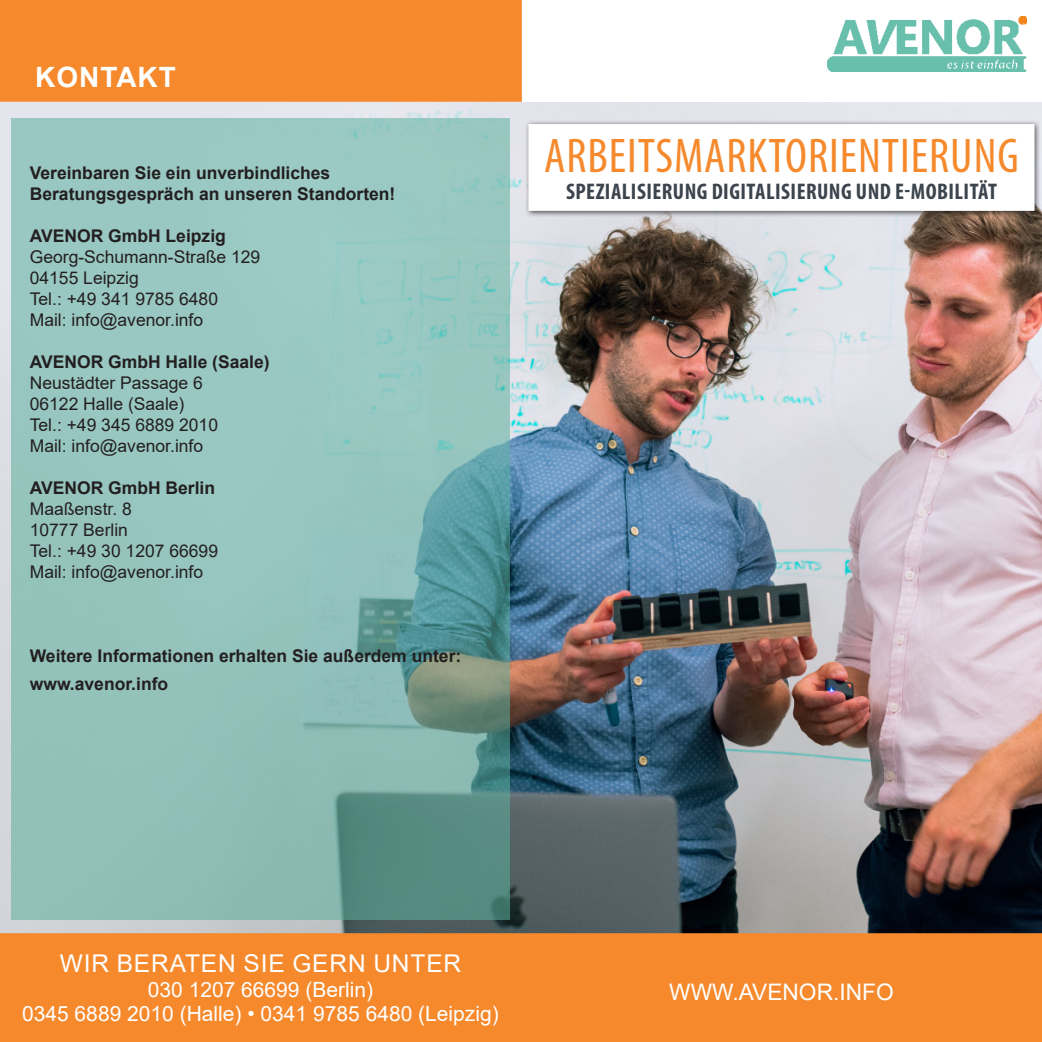
<style>
.page{position:relative;width:1042px;height:1042px;background:#fff}
.page>*{position:absolute;margin:0;border:0;box-sizing:border-box;transform-origin:0 0}
.t1{font:condensed 49px "Myriad Pro";letter-spacing:.02em;color:#f5892c}
.t2{font:700 28px "Arial";letter-spacing:.035em;color:#fff}
.t3{font:24.5px "Arial";letter-spacing:.035em;color:#fff}
.t4{font:700 condensed 22.75px "Myriad Pro";letter-spacing:.02em;color:#3c444d}
.t5{font:22.75px "Arial";color:#fff}
.t6{font:21px "Arial";color:#fff}
.t7{font:17.5px "Arial";color:#231f20}
.t8{font:700 17.5px "Arial";color:#231f20}
</style>
<div class="page">
<img style="left:0;top:103px;width:1042px;height:830px">
<div style="left:524px;top:120px;width:517px;height:98px;background:#231f20;opacity:.75"></div>
<div style="left:528px;top:124px;width:506px;height:87px;background:#fff;border:2px solid #fff"></div>
<div style="left:0;top:933px;width:1042px;height:109px;background:#f5892c"></div>
<div style="left:0;top:0;width:522px;height:102px;background:#f5892c"></div>
<svg style="left:11px;top:118px;width:499px;height:801px;background:#8dbdb7"></svg>
<img style="left:828px;top:17px;width:198px;height:54px">
<p class="t2" style="left:35px;top:57px;width:142px">KONTAKT</p>
<p class="t8" style="left:30px;top:161px;width:302px">Vereinbaren Sie ein unverbindliches</p>
<p class="t8" style="left:30px;top:182px;width:367px">Beratungsgespräch an unseren Standorten!</p>
<p class="t8" style="left:30px;top:224px;width:198px">AVENOR GmbH Leipzig</p>
<p class="t7" style="left:30px;top:245px;width:232px">Georg-Schumann-Straße 129</p>
<p class="t7" style="left:30px;top:266px;width:110px">04155 Leipzig</p>
<p class="t7" style="left:30px;top:287px;width:190px">Tel.: +49 341 9785 6480</p>
<p class="t7" style="left:30px;top:308px;width:175px">Mail: info@avenor.info</p>
<p class="t8" style="left:30px;top:350px;width:241px">AVENOR GmbH Halle (Saale)</p>
<p class="t7" style="left:30px;top:371px;width:175px">Neustädter Passage 6</p>
<p class="t7" style="left:30px;top:392px;width:156px">06122 Halle (Saale)</p>
<p class="t7" style="left:30px;top:413px;width:190px">Tel.: +49 345 6889 2010</p>
<p class="t7" style="left:30px;top:434px;width:175px">Mail: info@avenor.info</p>
<p class="t8" style="left:30px;top:476px;width:187px">AVENOR GmbH Berlin</p>
<p class="t7" style="left:30px;top:497px;width:104px">Maaßenstr. 8</p>
<p class="t7" style="left:30px;top:518px;width:100px">10777 Berlin</p>
<p class="t7" style="left:30px;top:539px;width:190px">Tel.: +49 30 1207 66699</p>
<p class="t7" style="left:30px;top:560px;width:175px">Mail: info@avenor.info</p>
<p class="t8" style="left:30px;top:644px;width:433px">Weitere Informationen erhalten Sie außerdem unter:</p>
<p class="t8" style="left:30px;top:671px;width:140px">www.avenor.info</p>
<p class="t1" style="left:544px;top:126px;width:476px">ARBEITSMARKTORIENTIERUNG</p>
<p class="t4" style="left:566px;top:177px;width:432px">SPEZIALISIERUNG DIGITALISIERUNG UND E-MOBILITÄT</p>
<p class="t3" style="left:60px;top:946px;width:403px">WIR BERATEN SIE GERN UNTER</p>
<p class="t6" style="left:148px;top:975px;width:227px">030 1207 66699 (Berlin)</p>
<p class="t6" style="left:22px;top:999px;width:478px">0345 6889 2010 (Halle) • 0341 9785 6480 (Leipzig)</p>
<p class="t5" style="left:669px;top:976px;width:226px">WWW.AVENOR.INFO</p>
</div>
